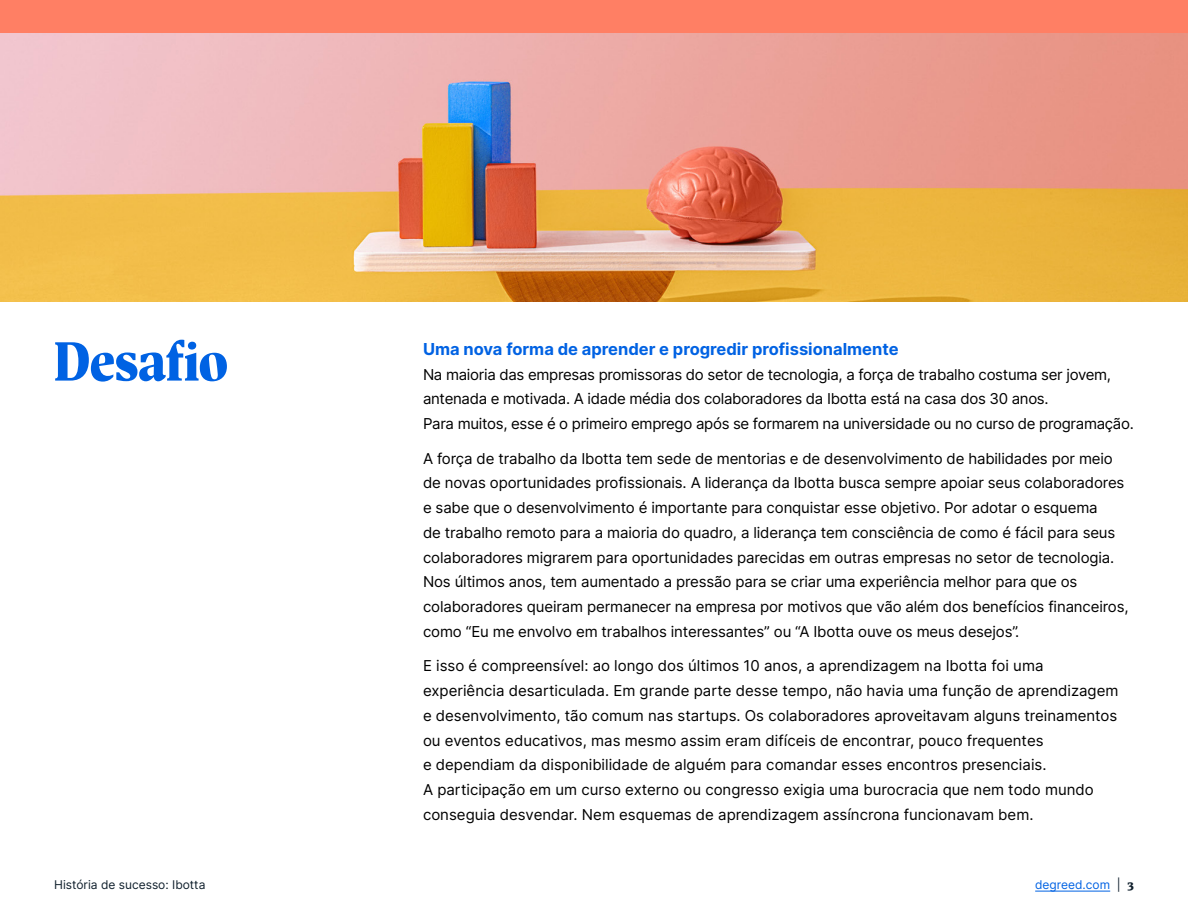
<style>
.page{position:relative;width:1188px;height:918px;background:#fff}
.page>*{position:absolute;margin:0;border:0;box-sizing:border-box;transform-origin:0 0}
.t1{font:800 55.5px "Antonia H1";letter-spacing:-.005em;color:#0062e3}
.t2{font:700 16.5px "Inter";color:#0062e3}
.t3{font:15px/24.8px "Inter";letter-spacing:-.01em;color:#000}
.t4{font:12px "Inter";color:#0f1f2c}
.t5{font:12px "Inter";color:#0062e3}
.s1{color:#0f1f2c}
.s2{font-family:"Antonia H3";font-weight:800;color:#0f1f2c}
</style>
<div class="page">
<div style="left:0;top:0;width:1188px;height:231px;background:#ff7f64"></div>
<img style="left:0;top:33px;width:1188px;height:268px">
<hr style="left:1035px;top:891px;width:75px;height:1px;background:#0062e3">
<p class="t1" style="left:54px;top:330px;width:176px">Desafio</p>
<p class="t2" style="left:423px;top:337px;width:477px">Uma nova forma de aprender e progredir profissionalmente</p>
<p class="t3" style="left:423px;top:362px;width:712px">Na maioria das empresas promissoras do setor de tecnologia, a força de trabalho costuma ser jovem, antenada e motivada. A idade média dos colaboradores da Ibotta está na casa dos 30 anos.<br>Para muitos, esse é o primeiro emprego após se formarem na universidade ou no curso de programação.</p>
<p class="t3" style="left:423px;top:446px;width:707px">A força de trabalho da Ibotta tem sede de mentorias e de desenvolvimento de habilidades por meio de novas oportunidades profissionais. A liderança da Ibotta busca sempre apoiar seus colaboradores e sabe que o desenvolvimento é importante para conquistar esse objetivo. Por adotar o esquema<br>de trabalho remoto para a maioria do quadro, a liderança tem consciência de como é fácil para seus colaboradores migrarem para oportunidades parecidas em outras empresas no setor de tecnologia.<br>Nos últimos anos, tem aumentado a pressão para se criar uma experiência melhor para que os colaboradores queiram permanecer na empresa por motivos que vão além dos benefícios financeiros, como “Eu me envolvo em trabalhos interessantes” ou “A Ibotta ouve os meus desejos”.</p>
<p class="t3" style="left:423px;top:653px;width:697px">E isso é compreensível: ao longo dos últimos 10 anos, a aprendizagem na Ibotta foi uma experiência desarticulada. Em grande parte desse tempo, não havia uma função de aprendizagem e desenvolvimento, tão comum nas startups. Os colaboradores aproveitavam alguns treinamentos ou eventos educativos, mas mesmo assim eram difíceis de encontrar, pouco frequentes<br>e dependiam da disponibilidade de alguém para comandar esses encontros presenciais.<br>A participação em um curso externo ou congresso exigia uma burocracia que nem todo mundo conseguia desvendar. Nem esquemas de aprendizagem assíncrona funcionavam bem.</p>
<p class="t4" style="left:54px;top:876px;width:153px">História de sucesso: Ibotta</p>
<p class="t5" style="left:1035px;top:876px;width:100px">degreed.com <span class="s1">|</span> <span class="s2">3</span></p>
</div>
